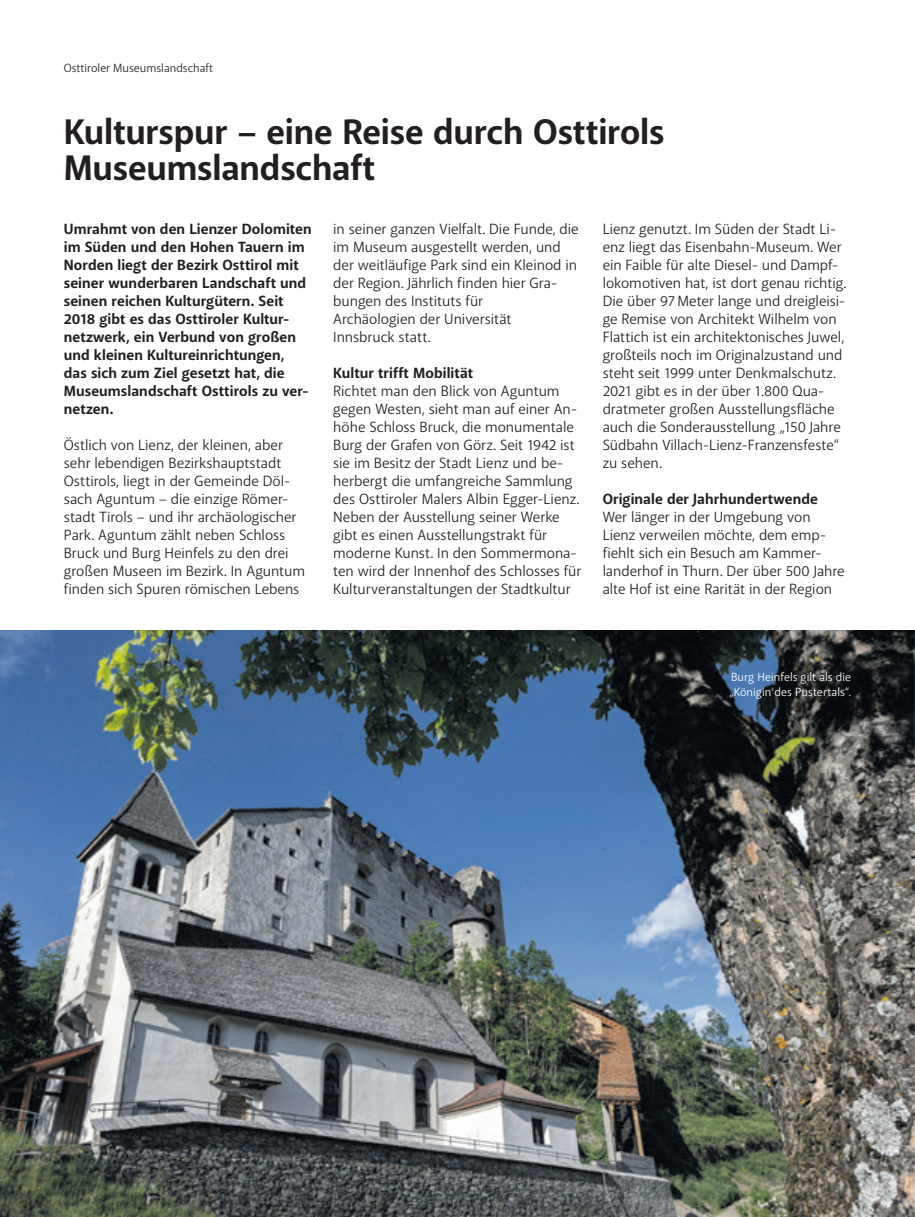
<style>
.page{position:relative;width:915px;height:1217px;background:#fff}
.page>*{position:absolute;margin:0;border:0;box-sizing:border-box;transform-origin:0 0}
.t1{font:700 36px/36px "Akagi Pro";letter-spacing:-.005em;color:#231f20}
.t2{font:15px/18px "Akagi Pro";color:#231f20}
.t3{font:700 15px/18px "Akagi Pro";letter-spacing:.005em;color:#231f20}
.t4{font:12px/15px "Akagi Pro";letter-spacing:.005em;color:#fff}
.t5{font:12px "Akagi Pro";color:#231f20}
</style>
<div class="page">
<img style="left:0;top:630px;width:914px;height:586px">
<p class="t5" style="left:64px;top:61px;width:151px">Osttiroler Museumslandschaft</p>
<h1 class="t1" style="left:64px;top:115px;width:602px">Kulturspur – eine Reise durch Osttirols<br>Museumslandschaft</h1>
<p class="t3" style="left:64px;top:220px;width:249px">Umrahmt von den Lienzer Dolomiten im Süden und den Hohen Tauern im<br>Norden liegt der Bezirk Osttirol mit seiner wunderbaren Landschaft und seinen reichen Kulturgütern. Seit<br>2018 gibt es das Osttiroler Kultur&shy;netzwerk, ein Verbund von großen und kleinen Kultureinrichtungen,<br>das sich zum Ziel gesetzt hat, die<br>Museumslandschaft Osttirols zu ver&shy;netzen.</p>
<p class="t2" style="left:64px;top:436px;width:243px">Östlich von Lienz, der kleinen, aber sehr lebendigen Bezirkshauptstadt Osttirols, liegt in der Gemeinde Döl&shy;sach Aguntum – die einzige Römer&shy;stadt Tirols – und ihr archäologischer Park. Aguntum zählt neben Schloss Bruck und Burg Heinfels zu den drei großen Museen im Bezirk. In Aguntum finden sich Spuren römischen Lebens</p>
<p class="t2" style="left:333px;top:220px;width:247px">in seiner ganzen Vielfalt. Die Funde, die im Museum ausgestellt werden, und der weitläufige Park sind ein Kleinod in der Region. Jährlich finden hier Gra&shy;bungen des Instituts für<br>Archäologien der Universität<br>Innsbruck statt.</p>
<p class="t3" style="left:333px;top:364px;width:141px">Kultur trifft Mobilität</p>
<p class="t2" style="left:333px;top:382px;width:249px">Richtet man den Blick von Aguntum gegen Westen, sieht man auf einer An&shy;höhe Schloss Bruck, die monumentale Burg der Grafen von Görz. Seit 1942 ist sie im Besitz der Stadt Lienz und be&shy;herbergt die umfangreiche Sammlung des Osttiroler Malers Albin Egger-Lienz.<br>Neben der Ausstellung seiner Werke gibt es einen Ausstellungstrakt für moderne Kunst. In den Sommermona&shy;ten wird der Innenhof des Schlosses für Kulturveranstaltungen der Stadtkultur</p>
<p class="t2" style="left:602px;top:220px;width:245px">Lienz genutzt. Im Süden der Stadt Li&shy;enz liegt das Eisenbahn-Museum. Wer ein Faible für alte Diesel- und Dampf&shy;lokomotiven hat, ist dort genau richtig.<br>Die über 97 Meter lange und dreigleisi&shy;ge Remise von Architekt Wilhelm von Flattich ist ein architektonisches Juwel, großteils noch im Originalzustand und steht seit 1999 unter Denkmalschutz.<br>2021 gibt es in der über 1.800 Qua&shy;dratmeter großen Ausstellungsfläche auch die Sonderausstellung „150 Jahre Südbahn Villach-Lienz-Franzensfeste“ zu sehen.</p>
<p class="t3" style="left:602px;top:490px;width:217px">Originale der Jahrhundertwende</p>
<p class="t2" style="left:602px;top:508px;width:243px">Wer länger in der Umgebung von Lienz verweilen möchte, dem emp&shy;fiehlt sich ein Besuch am Kammer&shy;landerhof in Thurn. Der über 500 Jahre alte Hof ist eine Rarität in der Region</p>
<p class="t4" style="left:728px;top:669px;width:124px">Burg Heinfels gilt als die „Königin des Pustertals“.</p>
</div>
